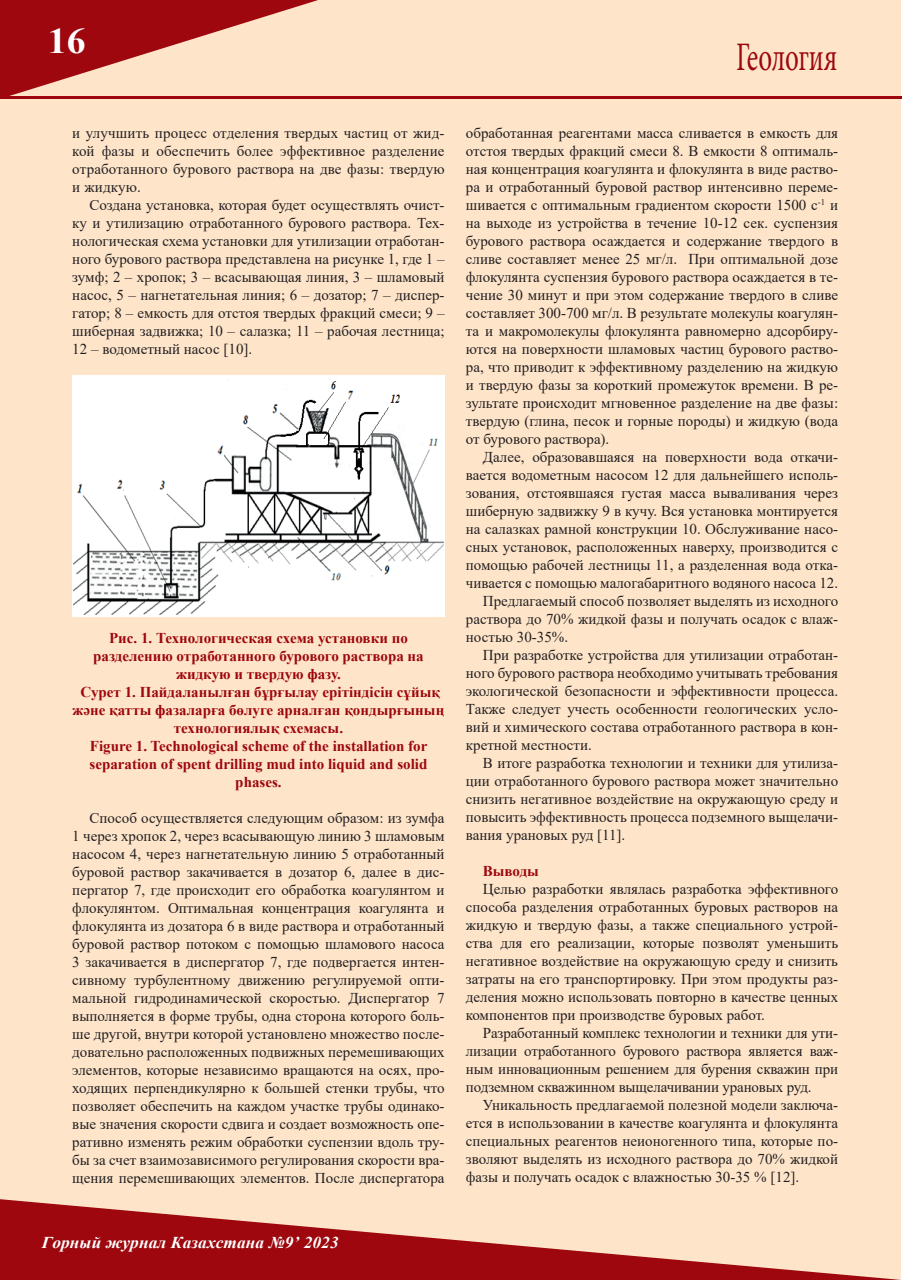
<style>
.page{position:relative;width:902px;height:1280px;background:#fff}
.page>*{position:absolute;margin:0;border:0;box-sizing:border-box;transform-origin:0 0}
.Рубрика{font:40.5px "Minion Pro";letter-spacing:-.005em;color:#9d070d;scale:.67 1}
.t1{font:700 36px "Times New Roman";color:#fff;scale:1.05 1}
.t2{font:italic 700 16.5px "Times New Roman";letter-spacing:.005em;color:#fff;scale:1.05 1}
.t3{font:15px/18px "Times New Roman";color:#231f20;text-align:justify}
.рисунок{font:700 15px/18px "Times New Roman";color:#9d070d;text-align:center}
</style>
<div class="page">
<div style="left:1px;top:1px;width:900px;height:1278px;background:#fee5ca"></div>
<svg style="left:0;top:0;width:318px;height:96px"></svg>
<svg style="left:0;top:1199px;width:901px;height:81px"></svg>
<hr style="left:0;top:96px;width:901px;height:3px;background:#9d070d">
<img style="left:72px;top:375px;width:372px;height:242px">
<h2 class="t1" style="left:48px;top:15px;width:37px">16</h2>
<p class="Рубрика" style="left:736px;top:30px;width:152px">Геология</p>
<p class="t3" style="left:72px;top:123px;width:374px">и улучшить процесс отделения твердых частиц от жид&shy;кой фазы и обеспечить более эффективное разделение отработанного бурового раствора на две фазы: твердую и жидкую.</p>
<p class="t3" style="left:72px;top:195px;width:374px;text-indent:17px">Создана установка, которая будет осуществлять очист&shy;ку и утилизацию отработанного бурового раствора. Тех&shy;нологическая схема установки для утилизации отработан&shy;ного бурового раствора представлена на рисунке 1, где 1 – зумф; 2 – хропок; 3 – всасывающая линия, 3 – шламовый насос, 5 – нагнетательная линия; 6 – дозатор; 7 – диспер&shy;гатор; 8 – емкость для отстоя твердых фракций смеси; 9 – шиберная задвижка; 10 – салазка; 11 – рабочая лестница; 12 – водометный насос [10].</p>
<p class="рисунок" style="left:93px;top:629px;width:332px">Рис. 1. Технологическая схема установки по разделению отработанного бурового раствора на жидкую и твердую фазу.</p>
<p class="рисунок" style="left:73px;top:683px;width:373px">Сурет 1. Пайдаланылған бұрғылау ерітіндісін сұйық және қатты фазаларға бөлуге арналған қондырғының технологиялық схемасы.</p>
<p class="рисунок" style="left:90px;top:737px;width:339px">Figure 1. Technological scheme of the installation for separation of spent drilling mud into liquid and solid phases.</p>
<p class="t3" style="left:72px;top:809px;width:374px;text-indent:17px">Способ осуществляется следующим образом: из зумфа 1 через хропок 2, через всасывающую линию 3 шламовым насосом 4, через нагнетательную линию 5 отработанный буровой раствор закачивается в дозатор 6, далее в дис&shy;пергатор 7, где происходит его обработка коагулянтом и флокулянтом. Оптимальная концентрация коагулянта и флокулянта из дозатора 6 в виде раствора и отработанный буровой раствор потоком с помощью шламового насоса 3 закачивается в диспергатор 7, где подвергается интен&shy;сивному турбулентному движению регулируемой опти&shy;мальной гидродинамической скоростью. Диспергатор 7 выполняется в форме трубы, одна сторона которого боль&shy;ше другой, внутри которой установлено множество после&shy;довательно расположенных подвижных перемешивающих элементов, которые независимо вращаются на осях, про&shy;ходящих перпендикулярно к большей стенки трубы, что позволяет обеспечить на каждом участке трубы одинако&shy;вые значения скорости сдвига и создает возможность опе&shy;ративно изменять режим обработки суспензии вдоль тру&shy;бы за счет взаимозависимого регулирования скорости вра&shy;щения перемешивающих элементов. После диспергатора</p>
<p class="t2" style="left:42px;top:1231px;width:284px">Горный журнал Казахстана №9’ 2023</p>
<p class="t3" style="left:466px;top:123px;width:374px">обработанная реагентами масса сливается в емкость для отстоя твердых фракций смеси 8. В емкости 8 оптималь&shy;ная концентрация коагулянта и флокулянта в виде раство&shy;ра и отработанный буровой раствор интенсивно переме&shy;шивается с оптимальным градиентом скорости 1500 с<sup>-1</sup> и на выходе из устройства в течение 10-12 сек. суспензия бурового раствора осаждается и содержание твердого в сливе составляет менее 25 мг/л. При оптимальной дозе флокулянта суспензия бурового раствора осаждается в те&shy;чение 30 минут и при этом содержание твердого в сливе составляет 300-700 мг/л. В результате молекулы коагулян&shy;та и макромолекулы флокулянта равномерно адсорбиру&shy;ются на поверхности шламовых частиц бурового раство&shy;ра, что приводит к эффективному разделению на жидкую и твердую фазы за короткий промежуток времени. В ре&shy;зультате происходит мгновенное разделение на две фазы: твердую (глина, песок и горные породы) и жидкую (вода от бурового раствора).</p>
<p class="t3" style="left:466px;top:447px;width:374px;text-indent:17px">Далее, образовавшаяся на поверхности вода откачи&shy;вается водометным насосом 12 для дальнейшего исполь&shy;зования, отстоявшаяся густая масса вываливания через шиберную задвижку 9 в кучу. Вся установка монтируется на салазках рамной конструкции 10. Обслуживание насо&shy;сных установок, расположенных наверху, производится с помощью рабочей лестницы 11, а разделенная вода отка&shy;чивается с помощью малогабаритного водяного насоса 12.</p>
<p class="t3" style="left:466px;top:591px;width:374px;text-indent:17px">Предлагаемый способ позволяет выделять из исходного раствора до 70% жидкой фазы и получать осадок с влаж&shy;ностью 30-35%.</p>
<p class="t3" style="left:466px;top:645px;width:374px;text-indent:17px">При разработке устройства для утилизации отработан&shy;ного бурового раствора необходимо учитывать требования экологической безопасности и эффективности процесса.<br>Также следует учесть особенности геологических усло&shy;вий и химического состава отработанного раствора в кон&shy;кретной местности.</p>
<p class="t3" style="left:466px;top:753px;width:374px;text-indent:17px">В итоге разработка технологии и техники для утилиза&shy;ции отработанного бурового раствора может значительно снизить негативное воздействие на окружающую среду и повысить эффективность процесса подземного выщелачи&shy;вания урановых руд [11].</p>
<p class="рисунок" style="left:483px;top:861px;width:58px">Выводы</p>
<p class="t3" style="left:466px;top:879px;width:374px;text-indent:17px">Целью разработки являлась разработка эффективного способа разделения отработанных буровых растворов на жидкую и твердую фазы, а также специального устрой&shy;ства для его реализации, которые позволят уменьшить негативное воздействие на окружающую среду и снизить затраты на его транспортировку. При этом продукты раз&shy;деления можно использовать повторно в качестве ценных компонентов при производстве буровых работ.</p>
<p class="t3" style="left:466px;top:1023px;width:374px;text-indent:17px">Разработанный комплекс технологии и техники для ути&shy;лизации отработанного бурового раствора является важ&shy;ным инновационным решением для бурения скважин при подземном скважинном выщелачивании урановых руд.</p>
<p class="t3" style="left:466px;top:1095px;width:374px;text-indent:17px">Уникальность предлагаемой полезной модели заключа&shy;ется в использовании в качестве коагулянта и флокулянта специальных реагентов неионогенного типа, которые по&shy;зволяют выделять из исходного раствора до 70% жидкой фазы и получать осадок с влажностью 30-35 % [12].</p>
</div>
